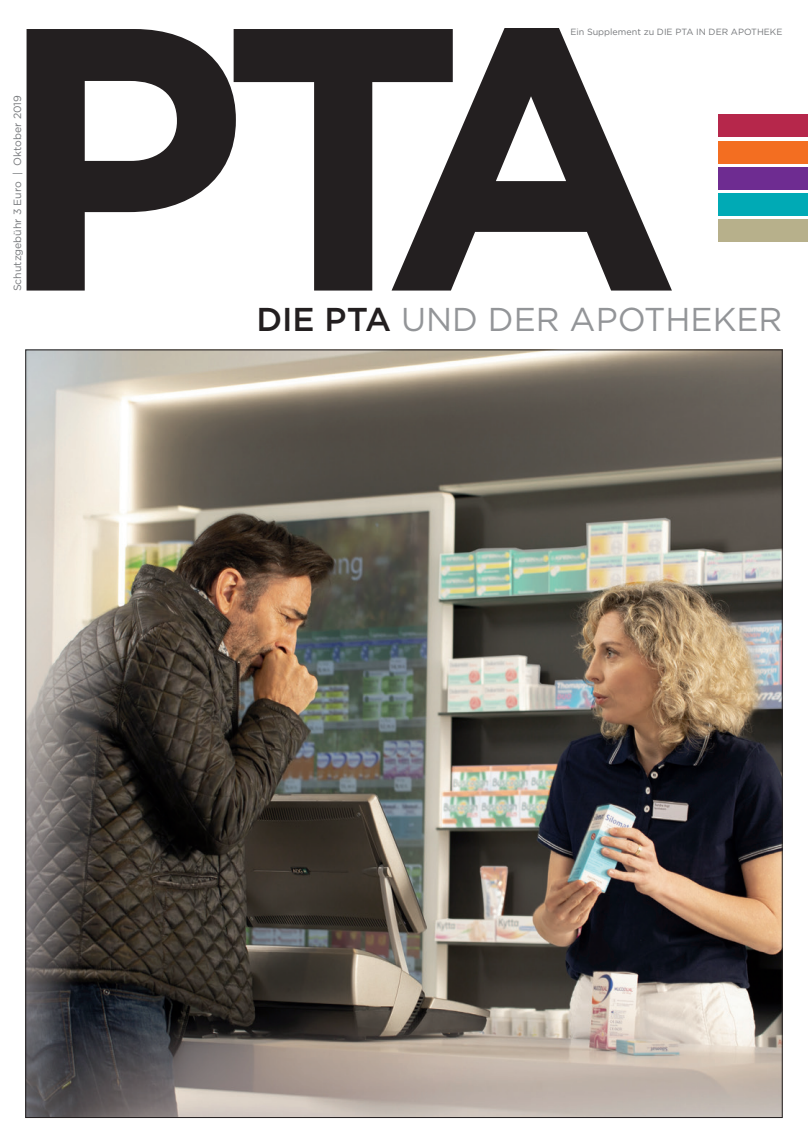
<style>
.page{position:relative;width:808px;height:1144px;background:#fff}
.page>*{position:absolute;margin:0;border:0;box-sizing:border-box;transform-origin:0 0}
.t1{font:33px "Gotham";color:#939598}
.t2{font:10.5px "Gotham";color:#76787b}
.t3{font:9px "Gotham";color:#76787b}
.s1{font-weight:500;color:#231f20}
</style>
<div class="page">
<div style="left:718px;top:115px;width:90px;height:22px;background:#b6274b"></div>
<div style="left:718px;top:141px;width:90px;height:22px;background:#f36e21"></div>
<div style="left:718px;top:167px;width:90px;height:22px;background:#6e2c91"></div>
<div style="left:718px;top:193px;width:90px;height:23px;background:#00aab5"></div>
<div style="left:718px;top:219px;width:90px;height:23px;background:#b7b08b"></div>
<svg style="left:27px;top:28px;width:645px;height:263px;fill:#231f20"></svg>
<img style="left:28px;top:352px;width:752px;height:764px">
<p class="t2" style="left:11px;top:291px;width:198px;rotate:-90deg">Schutzgebühr 3 Euro | Oktober 2019</p>
<p class="t3" style="left:570px;top:26px;width:214px">Ein Supplement zu DIE PTA IN DER APOTHEKE</p>
<h1 class="t1" style="left:256px;top:298px;width:528px"><span class="s1">DIE PTA</span> UND DER APOTHEKER</h1>
</div>
